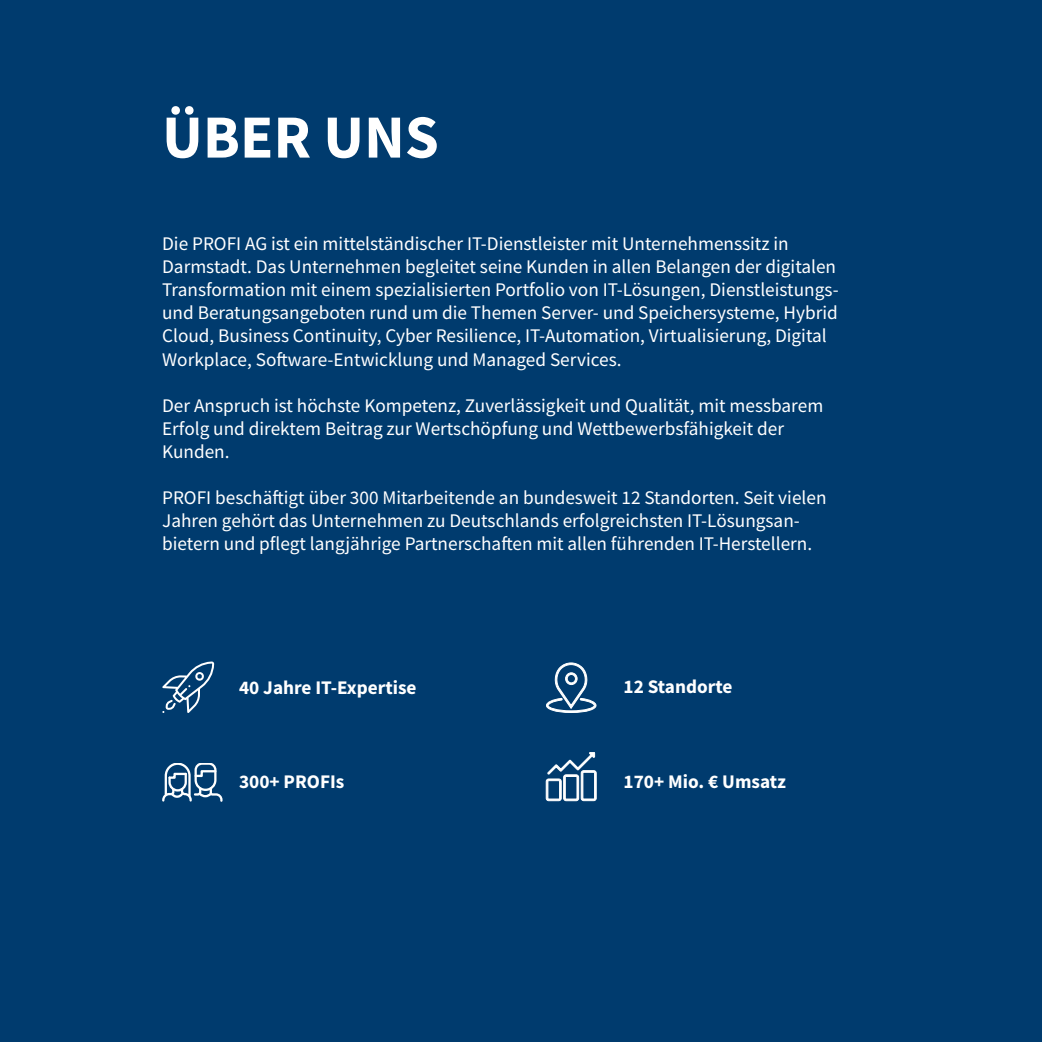
<style>
.page{position:relative;width:1042px;height:1042px;background:#003b6e}
.page>*{position:absolute;margin:0;border:0;box-sizing:border-box;transform-origin:0 0}
.t1{font:700 61.25px "Source Sans Pro";color:#fff}
.t2{font:19.25px/23.1px "Source Sans Pro";color:#fff}
.t3{font:700 19.25px "Source Sans Pro";color:#fff}
</style>
<div class="page">
<svg style="left:162px;top:661px;width:52px;height:52px"></svg>
<svg style="left:546px;top:662px;width:50px;height:51px"></svg>
<svg style="left:162px;top:763px;width:60px;height:39px"></svg>
<svg style="left:546px;top:752px;width:50px;height:49px"></svg>
<p class="t1" style="left:162px;top:96px;width:278px">ÜBER UNS</p>
<p class="t2" style="left:162px;top:232px;width:678px">Die PROFI AG ist ein mittelständischer IT-Dienstleister mit Unternehmenssitz in Darmstadt. Das Unternehmen begleitet seine Kunden in allen Belangen der digitalen Transformation mit einem spezialisierten Portfolio von IT-Lösungen, Dienstleistungs&shy;und Beratungsangeboten rund um die Themen Server- und Speichersysteme, Hybrid Cloud, Business Continuity, Cyber Resilience, IT-Automation, Virtualisierung, Digital Workplace, Software-Entwicklung und Managed Services.</p>
<p class="t2" style="left:162px;top:394px;width:663px">Der Anspruch ist höchste Kompetenz, Zuverlässigkeit und Qualität, mit messbarem<br>Erfolg und direktem Beitrag zur Wertschöpfung und Wettbewerbsfähigkeit der</p>
<p class="t2" style="left:162px;top:440px;width:69px">Kunden.</p>
<p class="t2" style="left:162px;top:486px;width:666px">PROFI beschäftigt über 300 Mitarbeitende an bundesweit 12 Standorten. Seit vielen<br>Jahren gehört das Unternehmen zu Deutschlands erfolgreichsten IT-Lösungsan-</p>
<p class="t2" style="left:162px;top:532px;width:651px">bietern und pflegt langjährige Partnerschaften mit allen führenden IT-Herstellern.</p>
<p class="t3" style="left:239px;top:674px;width:179px">40 Jahre IT-Expertise</p>
<p class="t3" style="left:623px;top:673px;width:110px">12 Standorte</p>
<p class="t3" style="left:239px;top:769px;width:107px">300+ PROFIs</p>
<p class="t3" style="left:623px;top:769px;width:164px">170+ Mio. € Umsatz</p>
</div>
